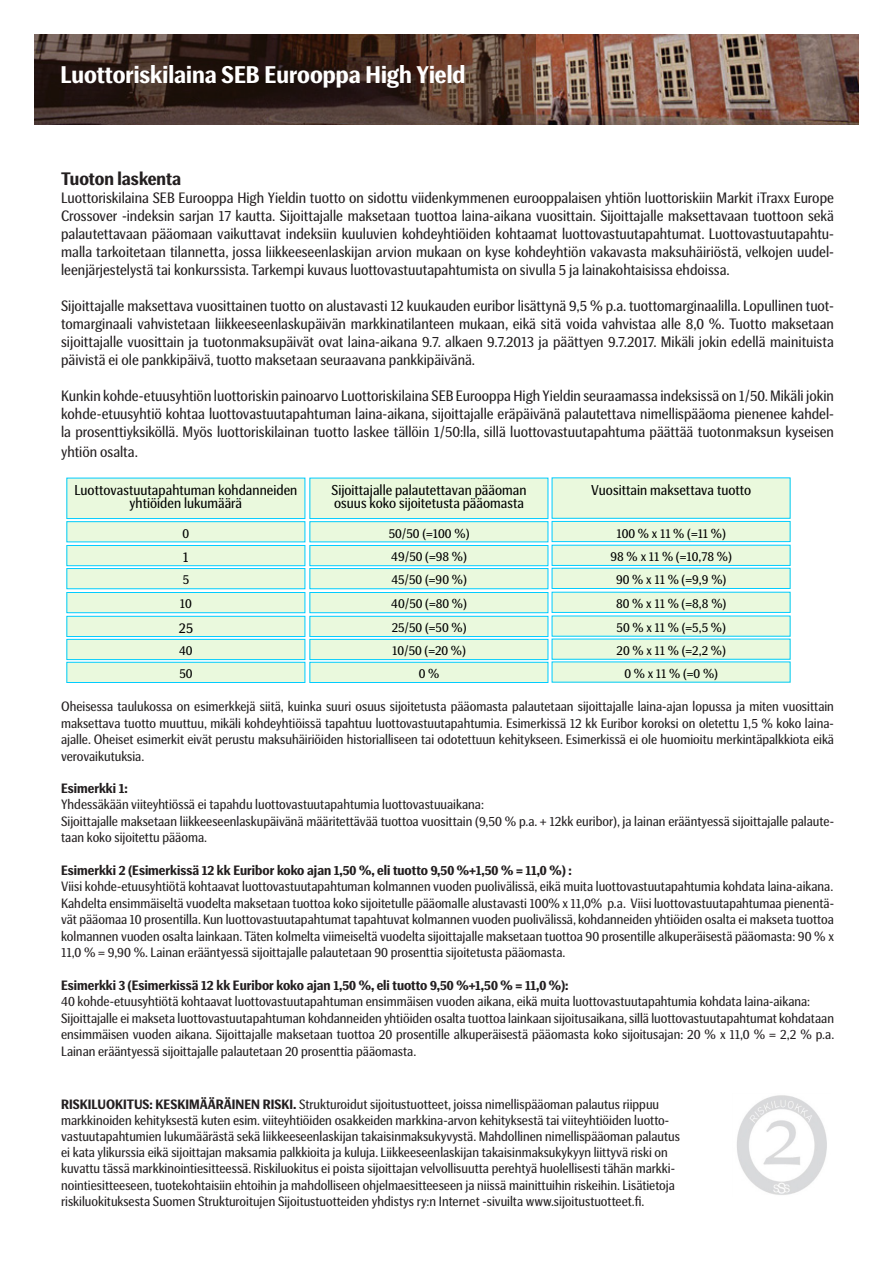
<style>
.page{position:relative;width:893px;height:1263px;background:#fff}
.page>*{position:absolute;margin:0;border:0;box-sizing:border-box;transform-origin:0 0}
.t1{font:700 24px "SEB Basic";color:#fff}
.t2{font:700 18px "SEB Basic";color:#231f20}
.t3{font:15px/18px "SEB Basic";color:#231f20;text-align:justify}
.t4{font:14.25px/12.8px "SEB Basic";color:#000;text-align:center}
.t5{font:13.5px/16.5px "SEB Basic";color:#231f20;text-align:justify}
.t6{font:700 13.5px "SEB Basic";color:#231f20}
.t7{font:13.05px/23.4px "SEB Basic";color:#000;text-align:center}
.s1{font-weight:700}
</style>
<div class="page">
<img style="left:536px;top:34px;width:323px;height:91px">
<svg style="left:34px;top:34px;width:502px;height:91px;background:#412c24"></svg>
<img style="left:737px;top:1095px;width:90px;height:100px">
<div style="left:67px;top:478px;width:238px;height:40px;background:#eaf9dd"></div>
<div style="left:66px;top:478px;width:239px;height:41px;border:1px solid #0cf"></div>
<div style="left:310px;top:478px;width:238px;height:40px;background:#eaf9dd"></div>
<div style="left:309px;top:478px;width:239px;height:41px;border:1px solid #0cf"></div>
<div style="left:67px;top:522px;width:238px;height:20px;background:#eaf9dd"></div>
<div style="left:66px;top:521px;width:239px;height:21px;border:1px solid #0cf"></div>
<div style="left:310px;top:522px;width:238px;height:20px;background:#eaf9dd"></div>
<div style="left:309px;top:521px;width:239px;height:21px;border:1px solid #0cf"></div>
<div style="left:67px;top:545px;width:238px;height:21px;background:#eaf9dd"></div>
<div style="left:66px;top:545px;width:239px;height:21px;border:1px solid #0cf"></div>
<div style="left:310px;top:545px;width:238px;height:21px;background:#eaf9dd"></div>
<div style="left:309px;top:545px;width:239px;height:21px;border:1px solid #0cf"></div>
<div style="left:67px;top:568px;width:238px;height:21px;background:#eaf9dd"></div>
<div style="left:66px;top:568px;width:239px;height:21px;border:1px solid #0cf"></div>
<div style="left:310px;top:568px;width:238px;height:21px;background:#eaf9dd"></div>
<div style="left:309px;top:568px;width:239px;height:21px;border:1px solid #0cf"></div>
<div style="left:67px;top:592px;width:238px;height:21px;background:#eaf9dd"></div>
<div style="left:66px;top:592px;width:239px;height:21px;border:1px solid #0cf"></div>
<div style="left:310px;top:592px;width:238px;height:21px;background:#eaf9dd"></div>
<div style="left:309px;top:592px;width:239px;height:21px;border:1px solid #0cf"></div>
<div style="left:67px;top:616px;width:238px;height:20px;background:#eaf9dd"></div>
<div style="left:66px;top:616px;width:239px;height:21px;border:1px solid #0cf"></div>
<div style="left:310px;top:616px;width:238px;height:20px;background:#eaf9dd"></div>
<div style="left:309px;top:616px;width:239px;height:21px;border:1px solid #0cf"></div>
<div style="left:67px;top:639px;width:238px;height:21px;background:#eaf9dd"></div>
<div style="left:66px;top:639px;width:239px;height:21px;border:1px solid #0cf"></div>
<div style="left:310px;top:639px;width:238px;height:21px;background:#eaf9dd"></div>
<div style="left:309px;top:639px;width:239px;height:21px;border:1px solid #0cf"></div>
<div style="left:67px;top:662px;width:238px;height:20px;background:#eaf9dd"></div>
<div style="left:66px;top:662px;width:239px;height:21px;border:1px solid #0cf"></div>
<div style="left:310px;top:662px;width:238px;height:20px;background:#eaf9dd"></div>
<div style="left:309px;top:662px;width:239px;height:21px;border:1px solid #0cf"></div>
<div style="left:552px;top:478px;width:238px;height:40px;background:#eaf9dd"></div>
<div style="left:552px;top:477px;width:238px;height:42px;border:1px solid #0cf"></div>
<div style="left:552px;top:521px;width:238px;height:21px;background:#eaf9dd"></div>
<div style="left:552px;top:521px;width:238px;height:21px;border:1px solid #0cf"></div>
<div style="left:552px;top:545px;width:238px;height:20px;background:#eaf9dd"></div>
<div style="left:552px;top:545px;width:238px;height:21px;border:1px solid #0cf"></div>
<div style="left:552px;top:568px;width:238px;height:20px;background:#eaf9dd"></div>
<div style="left:552px;top:568px;width:238px;height:21px;border:1px solid #0cf"></div>
<div style="left:552px;top:592px;width:238px;height:20px;background:#eaf9dd"></div>
<div style="left:552px;top:592px;width:238px;height:21px;border:1px solid #0cf"></div>
<div style="left:552px;top:616px;width:238px;height:20px;background:#eaf9dd"></div>
<div style="left:552px;top:639px;width:238px;height:20px;background:#eaf9dd"></div>
<div style="left:552px;top:639px;width:238px;height:21px;border:1px solid #0cf"></div>
<div style="left:552px;top:662px;width:238px;height:20px;background:#eaf9dd"></div>
<p class="t1" style="left:61px;top:61px;width:406px">Luottoriskilaina SEB Eurooppa High Yield</p>
<p class="t2" style="left:61px;top:169px;width:122px">Tuoton laskenta</p>
<p class="t3" style="left:61px;top:189px;width:774px">Luottoriskilaina SEB Eurooppa High Yieldin tuotto on sidottu viidenkymmenen eurooppalaisen yhtiön luottoriskiin Markit iTraxx Europe Crossover -indeksin sarjan 17 kautta. Sijoittajalle maksetaan tuottoa laina-aikana vuosittain. Sijoittajalle maksettavaan tuottoon sekä palautettavaan pääomaan vaikuttavat indeksiin kuuluvien kohdeyhtiöiden kohtaamat luottovastuutapahtumat. Luottovastuutapahtu&shy;malla tarkoitetaan tilannetta, jossa liikkeeseenlaskijan arvion mukaan on kyse kohdeyhtiön vakavasta maksuhäiriöstä, velkojen uudel&shy;leenjärjestelystä tai konkurssista. Tarkempi kuvaus luottovastuutapahtumista on sivulla 5 ja lainakohtaisissa ehdoissa.</p>
<p class="t3" style="left:61px;top:297px;width:774px">Sijoittajalle maksettava vuosittainen tuotto on alustavasti 12 kuukauden euribor lisättynä 9,5 % p.a. tuottomarginaalilla. Lopullinen tuot&shy;tomarginaali vahvistetaan liikkeeseenlaskupäivän markkinatilanteen mukaan, eikä sitä voida vahvistaa alle 8,0 %. Tuotto maksetaan sijoittajalle vuosittain ja tuotonmaksupäivät ovat laina-aikana 9.7. alkaen 9.7.2013 ja päättyen 9.7.2017. Mikäli jokin edellä mainituista päivistä ei ole pankkipäivä, tuotto maksetaan seuraavana pankkipäivänä.</p>
<p class="t3" style="left:61px;top:387px;width:774px">Kunkin kohde-etuusyhtiön luottoriskin painoarvo Luottoriskilaina SEB Eurooppa High Yieldin seuraamassa indeksissä on 1/50. Mikäli jokin kohde-etuusyhtiö kohtaa luottovastuutapahtuman laina-aikana, sijoittajalle eräpäivänä palautettava nimellispääoma pienenee kahdel&shy;la prosenttiyksiköllä. Myös luottoriskilainan tuotto laskee tällöin 1/50:lla, sillä luottovastuutapahtuma päättää tuotonmaksun kyseisen</p>
<p class="t3" style="left:61px;top:443px;width:78px">yhtiön osalta.</p>
<p class="t4" style="left:74px;top:484px;width:225px">Luottovastuutapahtuman kohdanneiden yhtiöiden lukumäärä</p>
<p class="t4" style="left:332px;top:484px;width:196px;text-align:left">Sijoittajalle palautettavan pääoman osuus koko sijoitetusta pääomasta</p>
<p class="t7" style="left:183px;top:522px;width:8px">0</p>
<p class="t7" style="left:389px;top:522px;width:82px">50/50 (=100 %)</p>
<p class="t4" style="left:183px;top:551px;width:7px">1</p>
<p class="t7" style="left:391px;top:545px;width:77px">49/50 (=98 %)</p>
<p class="t7" style="left:183px;top:568px;width:8px">5</p>
<p class="t7" style="left:391px;top:568px;width:77px">45/50 (=90 %)</p>
<p class="t7" style="left:180px;top:592px;width:14px">10</p>
<p class="t7" style="left:391px;top:592px;width:77px">40/50 (=80 %)</p>
<p class="t4" style="left:179px;top:622px;width:16px">25</p>
<p class="t7" style="left:392px;top:616px;width:76px">25/50 (=50 %)</p>
<p class="t7" style="left:179px;top:639px;width:15px">40</p>
<p class="t7" style="left:392px;top:639px;width:75px">10/50 (=20 %)</p>
<p class="t7" style="left:179px;top:662px;width:15px">50</p>
<p class="t7" style="left:419px;top:662px;width:22px">0 %</p>
<p class="t4" style="left:591px;top:484px;width:162px">Vuosittain maksettava tuotto</p>
<p class="t7" style="left:610px;top:522px;width:123px">100 % x 11 % (=11 %)<br>98 % x 11 % (=10,78 %)<br>90 % x 11 % (=9,9 %)<br>80 % x 11 % (=8,8 %)<br>50 % x 11 % (=5,5 %)<br>20 % x 11 % (=2,2 %)<br>0 % x 11 % (=0 %)</p>
<p class="t5" style="left:61px;top:698px;width:774px">Oheisessa taulukossa on esimerkkejä siitä, kuinka suuri osuus sijoitetusta pääomasta palautetaan sijoittajalle laina-ajan lopussa ja miten vuosittain maksettava tuotto muuttuu, mikäli kohdeyhtiöissä tapahtuu luottovastuutapahtumia. Esimerkissä 12 kk Euribor koroksi on oletettu 1,5 % koko laina&shy;ajalle. Oheiset esimerkit eivät perustu maksuhäiriöiden historialliseen tai odotettuun kehitykseen. Esimerkissä ei ole huomioitu merkintäpalkkiota eikä verovaikutuksia.</p>
<p class="t6" style="left:61px;top:781px;width:68px">Esimerkki 1:</p>
<p class="t5" style="left:61px;top:797px;width:424px">Yhdessäkään viiteyhtiössä ei tapahdu luottovastuutapahtumia luottovastuuaikana:</p>
<p class="t5" style="left:61px;top:813px;width:774px">Sijoittajalle maksetaan liikkeeseenlaskupäivänä määritettävää tuottoa vuosittain (9,50 % p.a. + 12kk euribor), ja lainan erääntyessä sijoittajalle palaute&shy;taan koko sijoitettu pääoma.</p>
<p class="t6" style="left:61px;top:863px;width:512px">Esimerkki 2 (Esimerkissä 12 kk Euribor koko ajan 1,50 %, eli tuotto 9,50 %+1,50 % = 11,0 %) :</p>
<p class="t5" style="left:61px;top:879px;width:774px">Viisi kohde-etuusyhtiötä kohtaavat luottovastuutapahtuman kolmannen vuoden puolivälissä, eikä muita luottovastuutapahtumia kohdata laina-aikana.</p>
<p class="t5" style="left:61px;top:895px;width:774px">Kahdelta ensimmäiseltä vuodelta maksetaan tuottoa koko sijoitetulle pääomalle alustavasti 100% x 11,0% p.a. Viisi luottovastuutapahtumaa pienentä&shy;vät pääomaa 10 prosentilla. Kun luottovastuutapahtumat tapahtuvat kolmannen vuoden puolivälissä, kohdanneiden yhtiöiden osalta ei makseta tuottoa kolmannen vuoden osalta lainkaan. Täten kolmelta viimeiseltä vuodelta sijoittajalle maksetaan tuottoa 90 prosentille alkuperäisestä pääomasta: 90 % x 11,0 % = 9,90 %. Lainan erääntyessä sijoittajalle palautetaan 90 prosenttia sijoitetusta pääomasta.</p>
<p class="t6" style="left:61px;top:977px;width:509px">Esimerkki 3 (Esimerkissä 12 kk Euribor koko ajan 1,50 %, eli tuotto 9,50 %+1,50 % = 11,0 %):</p>
<p class="t5" style="left:61px;top:994px;width:751px">40 kohde-etuusyhtiötä kohtaavat luottovastuutapahtuman ensimmäisen vuoden aikana, eikä muita luottovastuutapahtumia kohdata laina-aikana:</p>
<p class="t5" style="left:61px;top:1010px;width:775px">Sijoittajalle ei makseta luottovastuutapahtuman kohdanneiden yhtiöiden osalta tuottoa lainkaan sijoitusaikana, sillä luottovastuutapahtumat kohdataan ensimmäisen vuoden aikana. Sijoittajalle maksetaan tuottoa 20 prosentille alkuperäisestä pääomasta koko sijoitusajan: 20 % x 11,0 % = 2,2 % p.a.<br>Lainan erääntyessä sijoittajalle palautetaan 20 prosenttia pääomasta.</p>
<p class="t5" style="left:61px;top:1096px;width:620px;text-align:left"><span class="s1">RISKILUOKITUS: KESKIMÄÄRÄINEN RISKI.</span> Strukturoidut sijoitustuotteet, joissa nimellispääoman palautus riippuu markkinoiden kehityksestä kuten esim. viiteyhtiöiden osakkeiden markkina-arvon kehityksestä tai viiteyhtiöiden luotto&shy;vastuutapahtumien lukumäärästä sekä liikkeeseenlaskijan takaisinmaksukyvystä. Mahdollinen nimellispääoman palautus ei kata ylikurssia eikä sijoittajan maksamia palkkioita ja kuluja. Liikkeeseenlaskijan takaisinmaksukykyyn liittyvä riski on kuvattu tässä markkinointiesitteessä. Riskiluokitus ei poista sijoittajan velvollisuutta perehtyä huolellisesti tähän markki&shy;nointiesitteeseen, tuotekohtaisiin ehtoihin ja mahdolliseen ohjelmaesitteeseen ja niissä mainittuihin riskeihin. Lisätietoja riskiluokituksesta Suomen Strukturoitujen Sijoitustuotteiden yhdistys ry:n Internet -sivuilta www.sijoitustuotteet.fi.</p>
</div>
